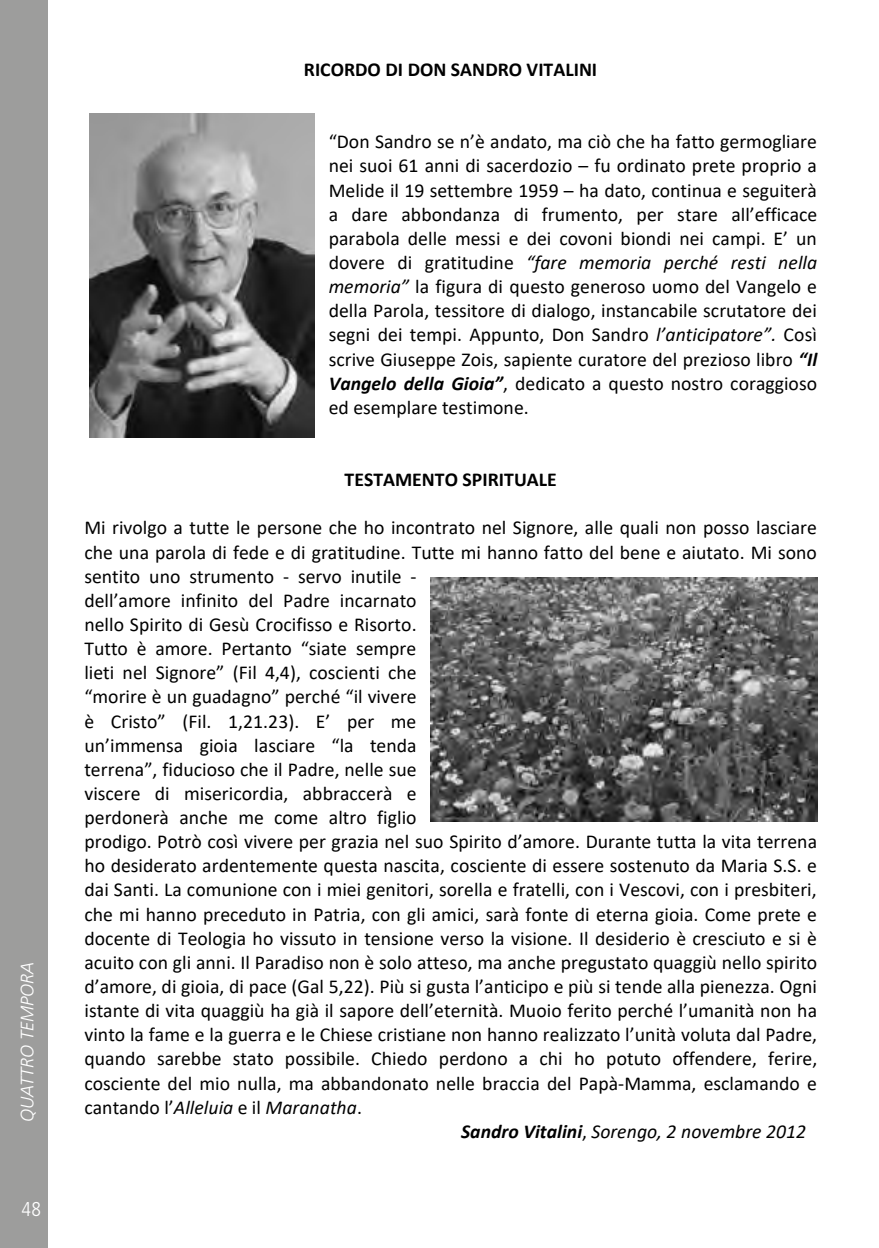
<style>
.page{position:relative;width:879px;height:1248px;background:#fff}
.page>*{position:absolute;margin:0;border:0;box-sizing:border-box;transform-origin:0 0}
.t1{font:300 condensed 20px "Frutiger";color:#fff}
.t2{font:19.6px/24.2px "Calibri";color:#000;text-align:justify}
.t3{font:italic 19.6px "Calibri";color:#000}
.t4{font:700 19.6px "Calibri";color:#000}
.t5{font:italic 300 18px "Frutiger CE";color:#fff}
.s1{font-style:italic}
.s2{font-weight:700;font-style:italic}
.s3{font-style:normal}
.s4{font-weight:700}
</style>
<div class="page">
<div style="left:0;top:0;width:48px;height:1247px;background:#9d9d9c"></div>
<img style="left:89px;top:114px;width:225px;height:323px">
<img style="left:430px;top:577px;width:387px;height:244px">
<p class="t5" style="left:17px;top:1121px;width:162px;rotate:-90deg">QUATTRO TEMPORA</p>
<p class="t1" style="left:21px;top:1197px;width:21px">48</p>
<p class="t4" style="left:304px;top:56px;width:295px">RICORDO DI DON SANDRO VITALINI</p>
<p class="t2" style="left:329px;top:129px;width:490px">“Don Sandro se n’è andato, ma ciò che ha fatto germogliare nei suoi 61 anni di sacerdozio – fu ordinato prete proprio a Melide il 19 settembre 1959 – ha dato, continua e seguiterà a dare abbondanza di frumento, per stare all’efficace parabola delle messi e dei covoni biondi nei campi. E’ un dovere di gratitudine <span class="s1">“fare memoria perché resti nella memoria”</span> la figura di questo generoso uomo del Vangelo e della Parola, tessitore di dialogo, instancabile scrutatore dei segni dei tempi. Appunto, Don Sandro <span class="s1">l’anticipatore”.</span> Così scrive Giuseppe Zois, sapiente curatore del prezioso libro <span class="s2">“Il Vangelo della Gioia”</span>, dedicato a questo nostro coraggioso ed esemplare testimone.</p>
<p class="t4" style="left:345px;top:466px;width:214px">TESTAMENTO SPIRITUALE</p>
<p class="t2" style="left:84px;top:515px;width:734px">Mi rivolgo a tutte le persone che ho incontrato nel Signore, alle quali non posso lasciare</p>
<p class="t2" style="left:84px;top:539px;width:734px">che una parola di fede e di gratitudine. Tutte mi hanno fatto del bene e aiutato. Mi sono</p>
<p class="t2" style="left:84px;top:563px;width:334px">sentito uno strumento - servo inutile -</p>
<p class="t2" style="left:84px;top:587px;width:334px">dell’amore infinito del Padre incarnato</p>
<p class="t2" style="left:84px;top:612px;width:334px">nello Spirito di Gesù Crocifisso e Risorto.</p>
<p class="t2" style="left:84px;top:636px;width:333px">Tutto è amore. Pertanto “siate sempre</p>
<p class="t2" style="left:84px;top:660px;width:334px">lieti nel Signore” (Fil 4,4), coscienti che</p>
<p class="t2" style="left:84px;top:684px;width:334px">“morire è un guadagno” perché “il vivere</p>
<p class="t2" style="left:84px;top:708px;width:333px">è Cristo” (Fil. 1,21.23). E’ per me</p>
<p class="t2" style="left:84px;top:732px;width:334px">un’immensa gioia lasciare “la tenda</p>
<p class="t2" style="left:84px;top:756px;width:334px">terrena”, fiducioso che il Padre, nelle sue</p>
<p class="t2" style="left:84px;top:780px;width:334px">viscere di misericordia, abbraccerà e</p>
<p class="t2" style="left:84px;top:804px;width:334px">perdonerà anche me come altro figlio</p>
<p class="t2" style="left:84px;top:829px;width:734px">prodigo. Potrò così vivere per grazia nel suo Spirito d’amore. Durante tutta la vita terrena</p>
<p class="t2" style="left:84px;top:853px;width:734px">ho desiderato ardentemente questa nascita, cosciente di essere sostenuto da Maria S.S. e</p>
<p class="t2" style="left:84px;top:877px;width:734px">dai Santi. La comunione con i miei genitori, sorella e fratelli, con i Vescovi, con i presbiteri,</p>
<p class="t2" style="left:84px;top:901px;width:734px">che mi hanno preceduto in Patria, con gli amici, sarà fonte di eterna gioia. Come prete e</p>
<p class="t2" style="left:84px;top:925px;width:734px">docente di Teologia ho vissuto in tensione verso la visione. Il desiderio è cresciuto e si è</p>
<p class="t2" style="left:84px;top:949px;width:734px">acuito con gli anni. Il Paradiso non è solo atteso, ma anche pregustato quaggiù nello spirito</p>
<p class="t2" style="left:84px;top:973px;width:734px">d’amore, di gioia, di pace (Gal 5,22). Più si gusta l’anticipo e più si tende alla pienezza. Ogni</p>
<p class="t2" style="left:84px;top:997px;width:734px">istante di vita quaggiù ha già il sapore dell’eternità. Muoio ferito perché l’umanità non ha</p>
<p class="t2" style="left:84px;top:1021px;width:734px">vinto la fame e la guerra e le Chiese cristiane non hanno realizzato l’unità voluta dal Padre,</p>
<p class="t2" style="left:84px;top:1046px;width:734px">quando sarebbe stato possibile. Chiedo perdono a chi ho potuto offendere, ferire,</p>
<p class="t2" style="left:84px;top:1070px;width:734px">cosciente del mio nulla, ma abbandonato nelle braccia del Papà-Mamma, esclamando e</p>
<p class="t3" style="left:84px;top:1093px;width:279px"><span class="s3">cantando l’</span>Alleluia <span class="s3">e il</span> Maranatha<span class="s3">.</span></p>
<p class="t3" style="left:461px;top:1117px;width:346px"><span class="s4">Sandro Vitalini</span><span class="s3">,</span> Sorengo, 2 novembre 2012</p>
</div>
